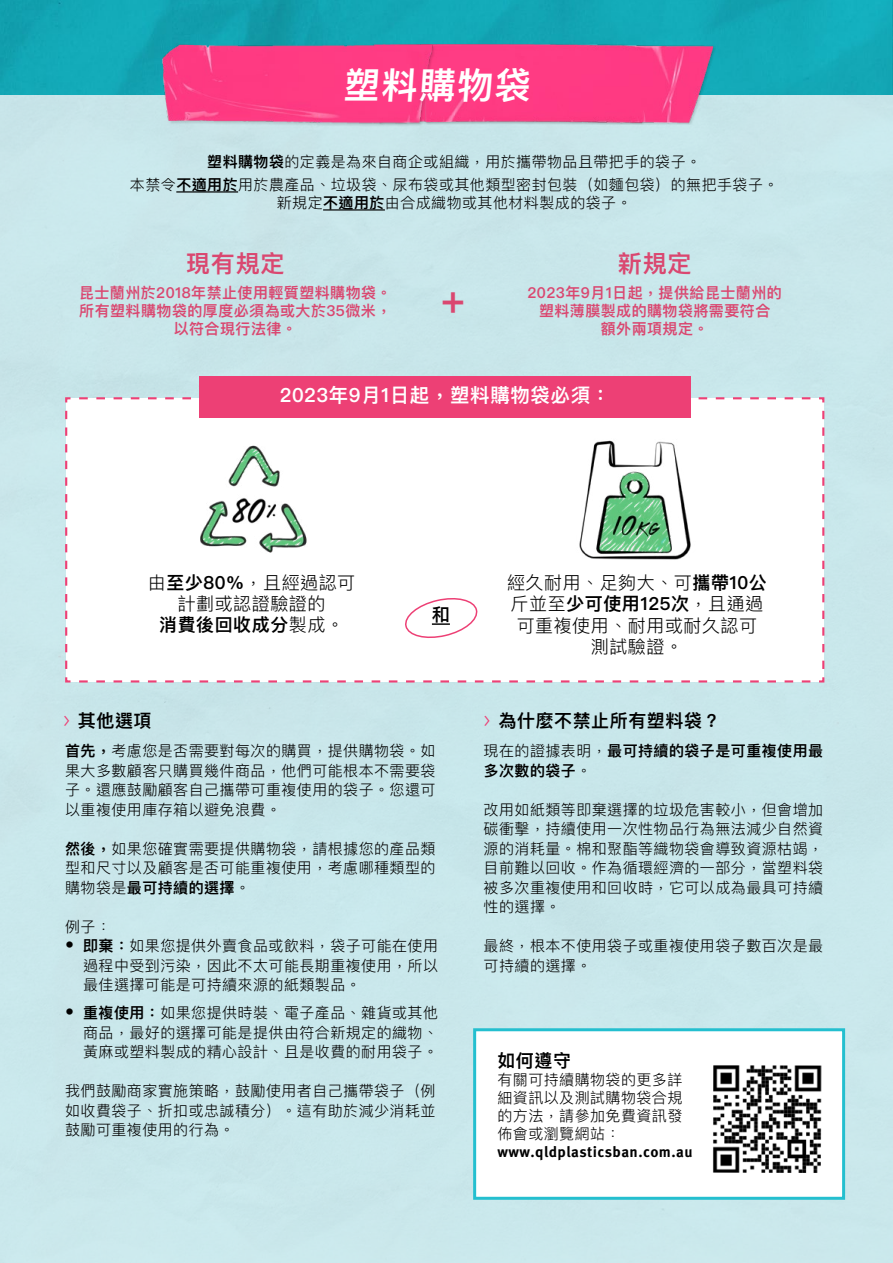
<style>
.page{position:relative;width:893px;height:1263px;background:#fff}
.page>*{position:absolute;margin:0;border:0;box-sizing:border-box;transform-origin:0 0}
.t1{font:600 40.5px "Ping Fang HK";color:#da4770}
.t2{font:600 36.3px "Ping Fang HK";color:#fff}
.t3{font:600 24px "Ping Fang HK";letter-spacing:.03em;color:#da4770}
.t4{font:600 19.5px "Ping Fang HK";letter-spacing:.03em;color:#fff}
.t5{font:300 18px/21px "Ping Fang HK";letter-spacing:.03em;color:#000;text-align:center}
.t6{font:600 18px "Ping Fang HK";letter-spacing:.03em;color:#000}
.t7{font:300 15px/19.5px "Ping Fang HK";letter-spacing:.03em;color:#000;text-align:justify}
.t8{font:600 15px/18px "Ping Fang HK";letter-spacing:.03em;color:#da4770;text-align:center}
.t9{font:600 15px/19.5px "Ping Fang HK";letter-spacing:.03em;color:#000}
.t10{font:700 15px "Meta Pro";letter-spacing:.03em;color:#000}
.s1{font-weight:600}
.s2{font-family:"Meta Pro";font-weight:300;font-size:21px;color:#ed4075}
.s3{font-weight:600;font-size:18px}
.s4{font-weight:300}
</style>
<div class="page">
<div style="left:0;top:94px;width:893px;height:1169px;background:#c9e7eb"></div>
<svg style="left:64px;top:396px;width:761px;height:288px"></svg>
<img style="left:0;top:0;width:893px;height:94px">
<img style="left:415px;top:40px;width:305px;height:89px">
<img style="left:132px;top:44px;width:309px;height:90px">
<div style="left:473px;top:1028px;width:372px;height:172px;background:#fff;border:3px solid #24bfcf"></div>
<div style="left:200px;top:376px;width:491px;height:42px;background:#ed4075"></div>
<img style="left:569px;top:433px;width:130px;height:129px">
<img style="left:188px;top:434px;width:130px;height:130px">
<svg style="left:404px;top:596px;width:75px;height:44px"></svg>
<hr style="left:176px;top:191px;width:62px;height:2px;background:#000">
<hr style="left:323px;top:209px;width:62px;height:2px;background:#000">
<img style="left:713px;top:1065px;width:108px;height:108px">
<h2 class="t2" style="left:343px;top:63px;width:192px">塑料購物袋</h2>
<p class="t7" style="left:130px;top:151px;width:650px;line-height:22.2px;text-align:center"><span class="s1">塑料購物袋</span>的定義是為來自商企或組織，用於攜帶物品且帶把手的袋子。<br>本禁令<span class="s1">不適用於</span>用於農產品、垃圾袋、尿布袋或其他類型密封包裝（如麵包袋）的無把手袋子。</p>
<p class="t7" style="left:277px;top:192px;width:356px">新規定<span class="s1">不適用於</span>由合成織物或其他材料製成的袋子。</p>
<h3 class="t3" style="left:186px;top:248px;width:100px">現有規定</h3>
<p class="t8" style="left:79px;top:284px;width:314px">昆士蘭州於2018年禁止使用輕質塑料購物袋。所有塑料購物袋的厚度必須為或大於35微米，以符合現行法律。</p>
<h1 class="t1" style="left:441px;top:274px;width:26px">+</h1>
<h3 class="t3" style="left:618px;top:248px;width:75px">新規定</h3>
<p class="t8" style="left:527px;top:284px;width:256px">2023年9月1日起，提供給昆士蘭州的塑料薄膜製成的購物袋將需要符合<br>額外兩項規定。</p>
<h3 class="t4" style="left:280px;top:383px;width:332px">2023年9月1日起，塑料購物袋必須：</h3>
<p class="t5" style="left:148px;top:572px;width:209px">由<span class="s1">至少80%</span>，且經過認可計劃或認證驗證的<br><span class="s1">消費後回收成分</span>製成。</p>
<p class="t5" style="left:507px;top:572px;width:261px">經久耐用、足夠大、可<span class="s1">攜帶10公</span>斤並至<span class="s1">少可使用125次</span>，且通過可重複使用、耐用或耐久認可測試驗證。</p>
<p class="t6" style="left:432px;top:604px;width:19px">和</p>
<p class="t6" style="left:63px;top:709px;width:90px"><span class="s2">&gt;</span> 其他選項</p>
<p class="t6" style="left:484px;top:709px;width:238px"><span class="s2">&gt;</span> 為什麼不禁止所有塑料袋？</p>
<p class="t7" style="left:65px;top:741px;width:372px"><span class="s1">首先，</span>考慮您是否需要對每次的購買，提供購物袋。如果大多數顧客只購買幾件商品，他們可能根本不需要袋子。還應鼓勵顧客自己攜帶可重複使用的袋子。您還可以重複使用庫存箱以避免浪費。</p>
<p class="t7" style="left:65px;top:838px;width:372px"><span class="s1">然後，</span>如果您確實需要提供購物袋，請根據您的產品類型和尺寸以及顧客是否可能重複使用，考慮哪種類型的購物袋是<span class="s1">最可持續的選擇</span>。</p>
<p class="t7" style="left:65px;top:916px;width:47px">例子：</p>
<p class="t7" style="left:83px;top:936px;width:356px;text-indent:-18px"><span class="s3">•</span> <span class="s1">即棄：</span>如果您提供外賣食品或飲料，袋子可能在使用過程中受到污染，因此不太可能長期重複使用，所以最佳選擇可能是可持續來源的紙類製品。</p>
<p class="t7" style="left:83px;top:1003px;width:356px;text-indent:-18px"><span class="s3">•</span> <span class="s1">重複使用：</span>如果您提供時裝、電子產品、雜貨或其他商品，最好的選擇可能是提供由符合新規定的織物、黃麻或塑料製成的精心設計、且是收費的耐用袋子。</p>
<p class="t7" style="left:65px;top:1081px;width:372px">我們鼓勵商家實施策略，鼓勵使用者自己攜帶袋子（例如收費袋子、折扣或忠誠積分）。這有助於減少消耗並鼓勵可重複使用的行為。</p>
<p class="t9" style="left:484px;top:741px;width:341px"><span class="s4">現在的證據表明，</span>最可持續的袋子是可重複使用最多次數的袋子<span class="s4">。</span></p>
<p class="t7" style="left:484px;top:799px;width:341px">改用如紙類等即棄選擇的垃圾危害較小，但會增加碳衝擊，持續使用一次性物品行為無法減少自然資源的消耗量。棉和聚酯等織物袋會導致資源枯竭，目前難以回收。作為循環經濟的一部分，當塑料袋被多次重複使用和回收時，它可以成為最具可持續性的選擇。</p>
<p class="t7" style="left:484px;top:936px;width:341px">最終，根本不使用袋子或重複使用袋子數百次是最可持續的選擇。</p>
<p class="t6" style="left:497px;top:1049px;width:75px">如何遵守</p>
<p class="t7" style="left:497px;top:1070px;width:186px;line-height:18px">有關可持續購物袋的更多詳細資訊以及測試購物袋合規的方法，請參加免費資訊發佈會或瀏覽網站：</p>
<p class="t10" style="left:497px;top:1140px;width:197px">www.qldplasticsban.com.au</p>
</div>
